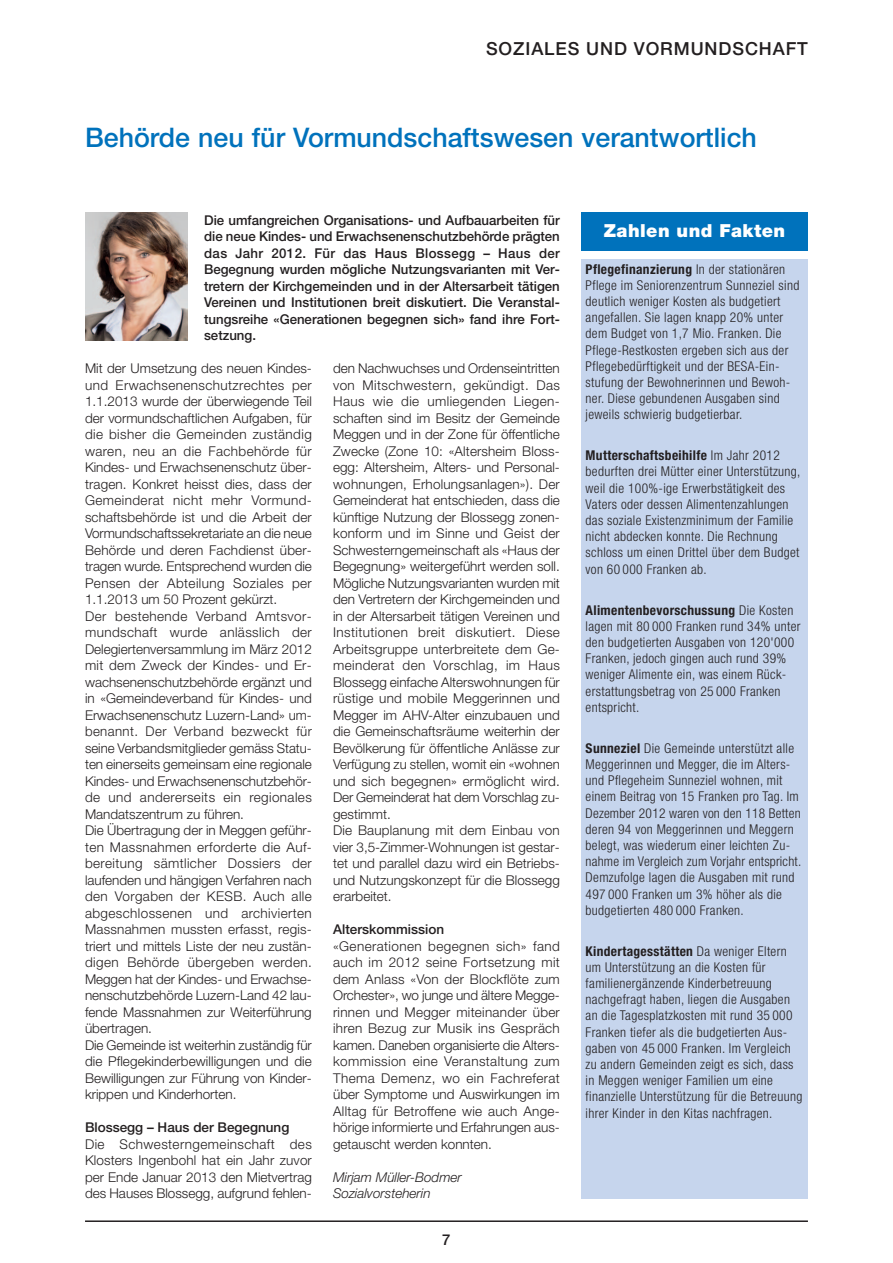
<style>
.page{position:relative;width:893px;height:1263px;background:#fff}
.page>*{position:absolute;margin:0;border:0;box-sizing:border-box;transform-origin:0 0}
.t1{font:500 27px "Helvetica Neue";color:#0072bc}
.t2{font:500 18px "Helvetica Neue";letter-spacing:.05em;color:#231f20}
.t3{font:900 18px "Helvetica Neue";letter-spacing:.025em;color:#fff}
.t4{font:500 15px "Helvetica Neue";color:#231f20}
.t5{font:300 13.5px/16.5px "Helvetica Neue";color:#231f20}
.t6{font:300 condensed 13.5px/16.2px "Helvetica Neue";letter-spacing:.025em;color:#231f20}
.t7{font:500 13.5px/16.5px "Helvetica Neue";color:#231f20;text-align:justify}
.t8{font:italic 300 13.5px/16.5px "Helvetica Neue";color:#231f20}
.s1{font-weight:700}
</style>
<div class="page">
<hr style="left:85px;top:1220px;width:723px;height:2px;background:#231f20">
<img style="left:85px;top:213px;width:102px;height:127px">
<div style="left:581px;top:213px;width:227px;height:38px;background:#0072bc"></div>
<div style="left:581px;top:259px;width:227px;height:940px;background:#c6d5ed"></div>
<h2 class="t2" style="left:486px;top:43px;width:323px">SOZIALES UND VORMUNDSCHAFT</h2>
<h1 class="t1" style="left:85px;top:128px;width:673px">Behörde neu für Vormundschaftswesen verantwortlich</h1>
<p class="t7" style="left:204px;top:213px;width:357px">Die umfangreichen Organisations- und Aufbauarbeiten für die neue Kindes- und Erwachsenenschutzbehörde prägten das Jahr 2012. Für das Haus Blossegg – Haus der Begegnung wurden mögliche Nutzungsvarianten mit Ver&shy;tretern der Kirchgemeinden und in der Altersarbeit tätigen Vereinen und Institutionen breit diskutiert. Die Veranstal - tungs reihe «Generationen begegnen sich» fand ihre Fort&shy;setzung.</p>
<p class="t5" style="left:85px;top:362px;width:228px">Mit der Umsetzung des neuen Kindes&shy;und Erwachsenenschutzrechtes per 1.1.2013 wurde der überwiegende Teil der vormundschaftlichen Aufgaben, für die bisher die Gemeinden zuständig waren, neu an die Fachbehörde für Kindes- und Erwachsenenschutz über&shy;tragen. Konkret heisst dies, dass der Gemeinderat nicht mehr Vormund&shy;schaftsbehörde ist und die Arbeit der Vormundschaftssekretariate an die neue Behörde und deren Fachdienst über&shy;tragen wurde. Entsprechend wurden die Pensen der Abteilung Soziales per 1.1.2013 um 50 Prozent gekürzt.<br>Der bestehende Verband Amtsvor&shy;mundschaft wurde anlässlich der Delegier tenversammlung im März 2012 mit dem Zweck der Kindes- und Er&shy;wachsenenschutzbehörde ergänzt und in «Gemeindeverband für Kindes- und Erwachsenenschutz Luzern-Land» um - benannt. Der Verband bezweckt für seine Verbandsmitglieder gemäss Statu - ten einerseits gemeinsam eine regio nale Kindes- und Erwachsenenschutzbehör - de und andererseits ein regionales Mandats zentrum zu führen.<br>Die Übertragung der in Meggen geführ - ten Massnahmen erforderte die Auf&shy;bereitung sämtlicher Dossiers der laufenden und hängigen Verfahren nach den Vorgaben der KESB. Auch alle abgeschlossenen und archivierten Mass nahmen mussten erfasst, regis&shy;triert und mittels Liste der neu zustän - digen Behörde übergeben werden.<br>Meggen hat der Kindes- und Erwach se - nenschutzbehörde Luzern-Land 42 lau - fen de Massnahmen zur Weiter füh rung übertragen.<br>Die Gemeinde ist weiterhin zuständig für die Pflegekinderbewilligungen und die Bewilligungen zur Führung von Kinder&shy;krippen und Kinderhorten.</p>
<p class="t7" style="left:85px;top:1121px;width:206px">Blossegg – Haus der Begegnung</p>
<p class="t5" style="left:85px;top:1137px;width:228px;text-align:justify">Die Schwesterngemeinschaft des Klosters Ingenbohl hat ein Jahr zuvor per Ende Januar 2013 den Mietvertrag des Hauses Blossegg, aufgrund feh len -</p>
<p class="t5" style="left:333px;top:362px;width:228px">den Nachwuchses und Ordenseintritten von Mitschwestern, gekündigt. Das Haus wie die umliegenden Liegen - schaften sind im Besitz der Gemeinde Meggen und in der Zone für öffentliche Zwecke (Zone 10: «Altersheim Bloss - egg: Altersheim, Alters- und Personal&shy;wohnungen, Erholungsanlagen»). Der Gemeinderat hat entschieden, dass die künftige Nutzung der Blossegg zonen&shy;konform und im Sinne und Geist der Schwesterngemeinschaft als «Haus der Begegnung» weitergeführt werden soll.<br>Mögliche Nutzungsvarianten wurden mit den Vertretern der Kirchgemeinden und in der Altersarbeit tätigen Vereinen und Institutionen breit diskutiert. Diese Arbeits gruppe unterbreitete dem Ge&shy;meinderat den Vorschlag, im Haus Blossegg einfache Alterswohnungen für rüstige und mobile Meggerinnen und Megger im AHV-Alter einzubauen und die Gemeinschaftsräume weiterhin der Bevölkerung für öffentliche Anlässe zur Verfügung zu stellen, womit ein «wohnen und sich begegnen» ermöglicht wird.<br>Der Gemeinderat hat dem Vorschlag zu&shy;gestimmt.<br>Die Bauplanung mit dem Einbau von vier 3,5-Zimmer-Wohnungen ist gestar - tet und parallel dazu wird ein Betriebs&shy;und Nutzungskonzept für die Blossegg erarbeitet.</p>
<p class="t7" style="left:333px;top:923px;width:113px">Alterskommission</p>
<p class="t5" style="left:333px;top:939px;width:228px;text-align:justify">«Generationen begegnen sich» fand auch im 2012 seine Fortsetzung mit dem Anlass «Von der Blockflöte zum Orchester», wo junge und ältere Megge - rinnen und Megger miteinander über ihren Bezug zur Musik ins Gespräch kamen. Daneben organisierte die Alters&shy;kommission eine Veranstaltung zum Thema Demenz, wo ein Fachreferat über Symptome und Auswirkungen im Alltag für Betroffene wie auch Ange - hörige informierte und Erfahrungen aus&shy;getauscht werden konnten.</p>
<p class="t8" style="left:333px;top:1170px;width:130px">Mirjam Müller-Bodmer<br>Sozialvorsteherin</p>
<p class="t4" style="left:442px;top:1234px;width:10px">7</p>
<h2 class="t3" style="left:604px;top:224px;width:183px">Zahlen und Fakten</h2>
<p class="t6" style="left:586px;top:262px;width:215px"><span class="s1">Pflegefinanzierung</span> In der stationären Pflege im Seniorenzentrum Sunneziel sind deutlich weniger Kosten als budgetiert angefallen. Sie lagen knapp 20% unter dem Budget von 1,7 Mio. Franken. Die Pflege-Restkosten ergeben sich aus der Pflegebedürftigkeit und der BESA-Ein&shy;stufung der Bewohnerinnen und Bewoh - ner. Diese gebundenen Ausgaben sind jeweils schwierig budgetierbar.</p>
<p class="t6" style="left:586px;top:448px;width:216px"><span class="s1">Mutterschaftsbeihilfe</span> Im Jahr 2012 bedurften drei Mütter einer Unterstützung, weil die 100%-ige Erwerbstätigkeit des Vaters oder dessen Alimentenzahlungen das soziale Existenzminimum der Familie nicht abdecken konnte. Die Rechnung schloss um einen Drittel über dem Budget von 60 000 Franken ab.</p>
<p class="t6" style="left:586px;top:603px;width:216px"><span class="s1">Alimentenbevorschussung</span> Die Kosten lagen mit 80 000 Franken rund 34% unter den budgetierten Ausgaben von 120'000<br>Franken, jedoch gingen auch rund 39% weniger Alimente ein, was einem Rück&shy;erstattungsbetrag von 25 000 Franken entspricht.</p>
<p class="t6" style="left:586px;top:741px;width:217px"><span class="s1">Sunneziel</span> Die Gemeinde unterstützt alle Meggerinnen und Megger, die im Alters&shy;und Pflegeheim Sunneziel wohnen, mit einem Beitrag von 15 Franken pro Tag. Im Dezember 2012 waren von den 118 Betten deren 94 von Meggerinnen und Meggern belegt, was wiederum einer leichten Zu&shy;nahme im Vergleich zum Vorjahr entspricht.<br>Demzufolge lagen die Ausgaben mit rund 497 000 Franken um 3% höher als die budgetierten 480 000 Franken.</p>
<p class="t6" style="left:586px;top:944px;width:218px"><span class="s1">Kindertagesstätten</span> Da weniger Eltern um Unterstützung an die Kosten für familienergänzende Kinderbetreuung nachgefragt haben, liegen die Ausgaben an die Tagesplatzkosten mit rund 35 000<br>Franken tiefer als die budgetierten Aus&shy;gaben von 45 000 Franken. Im Vergleich zu andern Gemeinden zeigt es sich, dass in Meggen weniger Familien um eine<br>finan zielle Unterstützung für die Betreuung ihrer Kinder in den Kitas nachfragen.</p>
</div>
